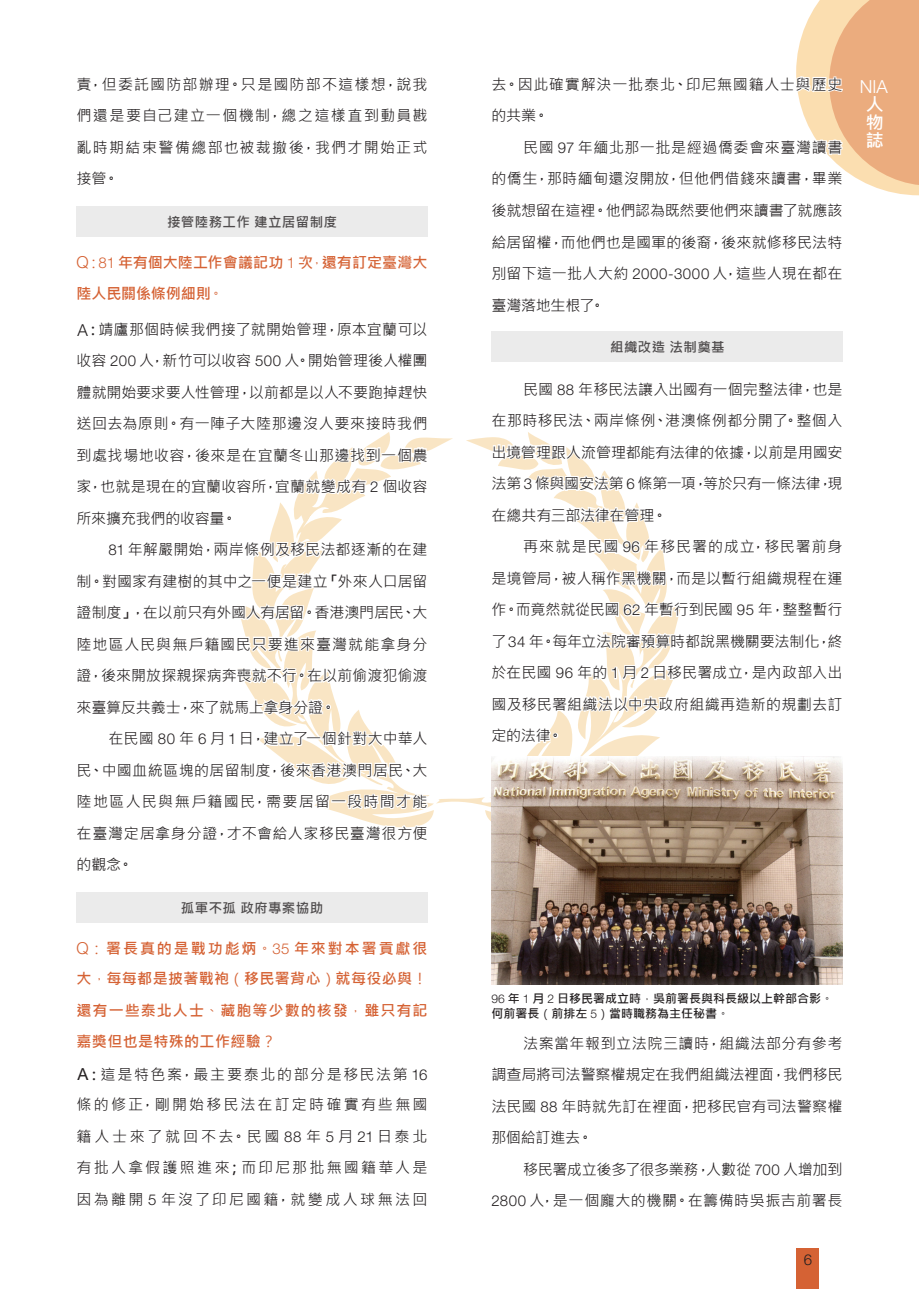
<style>
.page{position:relative;width:919px;height:1289px;background:#fff}
.page>*{position:absolute;margin:0;border:0;box-sizing:border-box;transform-origin:0 0}
.t1{font:300 18px "Helvetica Neue LT Pro";color:#fff}
.t2{font:700 18px/18px "Microsoft Jheng Hei";color:#fff;text-align:justify}
.t3{font:15px/31.5px "Microsoft Jheng Hei";letter-spacing:.02em;color:#231f20;text-align:justify}
.t4{font:700 15px/31.2px "Microsoft Jheng Hei";letter-spacing:.025em;color:#d56234;text-align:justify}
.t5{font:700 15px/31.5px "Microsoft Jheng Hei";letter-spacing:.005em;color:#d56234}
.t6{font:15px/31.5px "Microsoft Jheng Hei";letter-spacing:.05em;color:#231f20}
.t7{font:15px "Microsoft Jheng Hei";letter-spacing:.075em;color:#231f20}
.t8{font:300 15px "Helvetica Neue LT Pro";color:#231f20}
.t9{font:700 13.5px "Microsoft Jheng Hei";letter-spacing:.025em;color:#231f20}
.t10{font:700 12px/15px "Microsoft Jheng Hei";color:#231f20}
.s1{font-weight:700}
.s2{font-family:"Helvetica Neue LT Pro";font-weight:300}
.s3{font-family:"Helvetica Neue LT Pro";font-weight:300;font-size:16.5px}
.s4{font-weight:400}
.s5{font-family:"Arial";font-size:16.5px}
</style>
<div class="page">
<div style="left:796px;top:1248px;width:23px;height:40px;background:#d56234"></div>
<svg style="left:242px;top:432px;width:436px;height:389px"></svg>
<svg style="left:242px;top:432px;width:186px;height:1px"></svg>
<svg style="left:242px;top:445px;width:139px;height:19px"></svg>
<svg style="left:395px;top:444px;width:35px;height:20px"></svg>
<svg style="left:242px;top:475px;width:191px;height:21px"></svg>
<svg style="left:242px;top:536px;width:187px;height:23px"></svg>
<svg style="left:242px;top:567px;width:12px;height:23px"></svg>
<svg style="left:265px;top:568px;width:163px;height:22px"></svg>
<svg style="left:241px;top:599px;width:189px;height:23px"></svg>
<svg style="left:241px;top:631px;width:189px;height:54px"></svg>
<svg style="left:242px;top:697px;width:91px;height:19px"></svg>
<svg style="left:242px;top:729px;width:68px;height:19px"></svg>
<svg style="left:320px;top:725px;width:110px;height:23px"></svg>
<svg style="left:242px;top:757px;width:188px;height:22px"></svg>
<svg style="left:242px;top:788px;width:89px;height:23px"></svg>
<div style="left:331px;top:799px;width:15px;height:3px;border:2px solid #fff"></div>
<svg style="left:345px;top:790px;width:84px;height:21px"></svg>
<svg style="left:242px;top:820px;width:187px;height:8px"></svg>
<svg style="left:796px;top:0;width:122px;height:196px"></svg>
<svg style="left:491px;top:439px;width:187px;height:23px"></svg>
<svg style="left:489px;top:470px;width:179px;height:23px"></svg>
<svg style="left:489px;top:505px;width:175px;height:20px"></svg>
<svg style="left:522px;top:535px;width:156px;height:21px"></svg>
<svg style="left:489px;top:564px;width:189px;height:23px"></svg>
<svg style="left:489px;top:599px;width:193px;height:20px"></svg>
<svg style="left:491px;top:627px;width:187px;height:24px"></svg>
<svg style="left:489px;top:661px;width:189px;height:21px"></svg>
<svg style="left:491px;top:693px;width:187px;height:21px"></svg>
<svg style="left:489px;top:726px;width:71px;height:19px"></svg>
<img style="left:491px;top:756px;width:351px;height:228px">
<div style="left:77px;top:891px;width:350px;height:31px;background:#e6e6e6"></div>
<div style="left:77px;top:206px;width:350px;height:31px;background:#e6e6e6"></div>
<div style="left:492px;top:331px;width:350px;height:31px;background:#e6e6e6"></div>
<p class="t6" style="left:491px;top:69px;width:352px">去<span class="s1">。</span>因此確實解決一批泰北<span class="s1">、</span>印尼無國籍人士與歷史的共業<span class="s1">。</span></p>
<p class="t3" style="left:491px;top:132px;width:352px;text-indent:32px">民國 <span class="s2">97</span> 年緬北那一批是經過僑委會來臺灣讀書的僑生<span class="s1">，</span>那時緬甸還沒開放<span class="s1">，</span>但他們借錢來讀書<span class="s1">，</span>畢業後就想留在這裡<span class="s1">。</span>他們認為既然要他們來讀書了就應該給居留權<span class="s1">，</span>而他們也是國軍的後裔<span class="s1">，</span>後來就修移民法特別留下這一批人大約 <span class="s2">2000-3000</span> 人<span class="s1">，</span>這些人現在都在臺灣落地生根了<span class="s1">。</span></p>
<p class="t7" style="left:77px;top:75px;width:352px">責<span class="s1">，</span>但委託國防部辦理<span class="s1">。</span>只是國防部不這樣想<span class="s1">，</span>說我</p>
<p class="t1" style="left:859px;top:75px;width:30px">NIA</p>
<p class="t2" style="left:865px;top:95px;width:19px">人物誌</p>
<p class="t3" style="left:77px;top:100px;width:352px">們還是要自己建立一個機制<span class="s1">，</span>總之這樣直到動員戡亂時期結束警備總部也被裁撤後<span class="s1">，</span>我們才開始正式接管<span class="s1">。</span></p>
<p class="t9" style="left:167px;top:213px;width:171px">接管陸務工作建立居留制度</p>
<p class="t5" style="left:77px;top:246px;width:352px"><span class="s3">Q</span><span class="s4">：</span><span class="s2">81</span> 年有個大陸工作會議記功 <span class="s2">1</span> 次<span class="s4">，</span>還有訂定臺灣大陸人民關係條例細則<span class="s4">。</span></p>
<p class="t3" style="left:77px;top:314px;width:352px"><span class="s3">A</span><span class="s1">：</span>靖廬那個時候我們接了就開始管理<span class="s1">，</span>原本宜蘭可以收容 <span class="s2">200</span> 人<span class="s1">，</span>新竹可以收容 <span class="s2">500</span> 人<span class="s1">。</span>開始管理後人權團體就開始要求要人性管理<span class="s1">，</span>以前都是以人不要跑掉趕快送回去為原則<span class="s1">。</span>有一陣子大陸那邊沒人要來接時我們到處找場地收容<span class="s1">，</span>後來是在宜蘭冬山那邊找到一個農家<span class="s1">，</span>也就是現在的宜蘭收容所<span class="s1">，</span>宜蘭就變成有 <span class="s2">2</span> 個收容所來擴充我們的收容量<span class="s1">。</span></p>
<p class="t3" style="left:77px;top:534px;width:352px;text-indent:32px"><span class="s2">81</span> 年解嚴開始<span class="s1">，</span>兩岸條例及移民法都逐漸的在建制<span class="s1">。</span>對國家有建樹的其中之一便是建立<span class="s1">「</span>外來人口居留證制度<span class="s1">」，</span>在以前只有外國人有居留<span class="s1">。</span>香港澳門居民<span class="s1">、</span>大陸地區人民與無戶籍國民只要進來臺灣就能拿身分證<span class="s1">，</span>後來開放探親探病奔喪就不行<span class="s1">。</span>在以前偷渡犯偷渡來臺算反共義士<span class="s1">，</span>來了就馬上拿身分證<span class="s1">。</span></p>
<p class="t3" style="left:77px;top:723px;width:352px;text-indent:32px">在民國 <span class="s2">80</span> 年 <span class="s2">6</span> 月 <span class="s2">1</span>日<span class="s1">，</span>建立了一個針對大中華人民<span class="s1">、</span>中國血統區塊的居留制度<span class="s1">，</span>後來香港澳門居民<span class="s1">、</span>大陸地區人民與無戶籍國民<span class="s1">，</span>需要居留一段時間才能在臺灣定居拿身分證<span class="s1">，</span>才不會給人家移民臺灣很方便的觀念<span class="s1">。</span></p>
<p class="t9" style="left:610px;top:338px;width:116px">組織改造法制奠基</p>
<p class="t3" style="left:491px;top:373px;width:352px;text-indent:32px">民國 <span class="s2">88</span> 年移民法讓入出國有一個完整法律<span class="s1">，</span>也是在那時移民法<span class="s1">、</span>兩岸條例<span class="s1">、</span>港澳條例都分開了<span class="s1">。</span>整個入出境管理跟人流管理都能有法律的依據<span class="s1">，</span>以前是用國安法第 <span class="s2">3</span> 條與國安法第 <span class="s2">6</span> 條第一項<span class="s1">，</span>等於只有一條法律<span class="s1">，</span>現在總共有三部法律在管理<span class="s1">。</span></p>
<p class="t3" style="left:491px;top:531px;width:352px;text-indent:32px">再來就是民國 <span class="s2">96</span> 年移民署的成立<span class="s1">，</span>移民署前身是境管局<span class="s1">，</span>被人稱作黑機關<span class="s1">，</span>而是以暫行組織規程在運作<span class="s1">。</span>而竟然就從民國 <span class="s2">62</span> 年暫行到民國 <span class="s2">95</span> 年<span class="s1">，</span>整整暫行了<span class="s2">34</span> 年<span class="s1">。</span>每年立法院審預算時都說黑機關要法制化<span class="s1">，</span>終於在民國 <span class="s2">96</span> 年的 <span class="s2">1</span> 月 <span class="s2">2</span> 日移民署成立<span class="s1">，</span>是內政部入出國及移民署組織法以中央政府組織再造新的規劃去訂定的法律<span class="s1">。</span></p>
<p class="t9" style="left:181px;top:899px;width:144px">孤軍不孤政府專案協助</p>
<p class="t4" style="left:77px;top:932px;width:352px"><span class="s3">Q</span><span class="s4">：</span>署長真的是戰功彪炳<span class="s4">。</span><span class="s2">35</span> 年來對本署貢獻很大<span class="s4">，</span>每每都是披著戰袍<span class="s4">（</span>移民署背心<span class="s4">）</span>就每役必與<span class="s4">！</span>還有一些泰北人士<span class="s4">、</span>藏胞等少數的核發<span class="s4">，</span>雖只有記嘉獎但也是特殊的工作經驗<span class="s4">？</span></p>
<p class="t3" style="left:77px;top:1058px;width:352px"><span class="s5">A</span><span class="s1">：</span>這是特色案<span class="s1">，</span>最主要泰北的部分是移民法第 <span class="s2">16</span>條的修正<span class="s1">，</span>剛開始移民法在訂定時確實有些無國籍人士來了就回不去<span class="s1">。</span>民國 <span class="s2">88</span> 年 <span class="s2">5</span>月<span class="s2">21</span>日泰北有批人拿假護照進來<span class="s1">；</span>而印尼那批無國籍華人是因為離開 <span class="s2">5</span> 年沒了印尼國籍<span class="s1">，</span>就變成人球無法回</p>
<p class="t10" style="left:491px;top:991px;width:343px"><span class="s2">96</span> 年 <span class="s2">1</span> 月 <span class="s2">2</span> 日移民署成立時<span class="s4">，</span>吳前署長與科長級以上幹部合影<span class="s4">。</span>何前署長<span class="s4">（</span>前排左 <span class="s2">5</span><span class="s4">）</span>當時職務為主任秘書<span class="s4">。</span></p>
<p class="t3" style="left:491px;top:1027px;width:352px;text-indent:32px">法案當年報到立法院三讀時<span class="s1">，</span>組織法部分有參考調查局將司法警察權規定在我們組織法裡面<span class="s1">，</span>我們移民法民國 <span class="s2">88</span> 年時就先訂在裡面<span class="s1">，</span>把移民官有司法警察權那個給訂進去<span class="s1">。</span></p>
<p class="t3" style="left:491px;top:1153px;width:352px;text-align:right">移民署成立後多了很多業務<span class="s1">，</span>人數從 <span class="s2">700</span> 人增加到<br><span class="s2">2800</span> 人<span class="s1">，</span>是一個龐大的機關<span class="s1">。</span>在籌備時吳振吉前署長</p>
<p class="t8" style="left:803px;top:1250px;width:10px">6</p>
</div>
